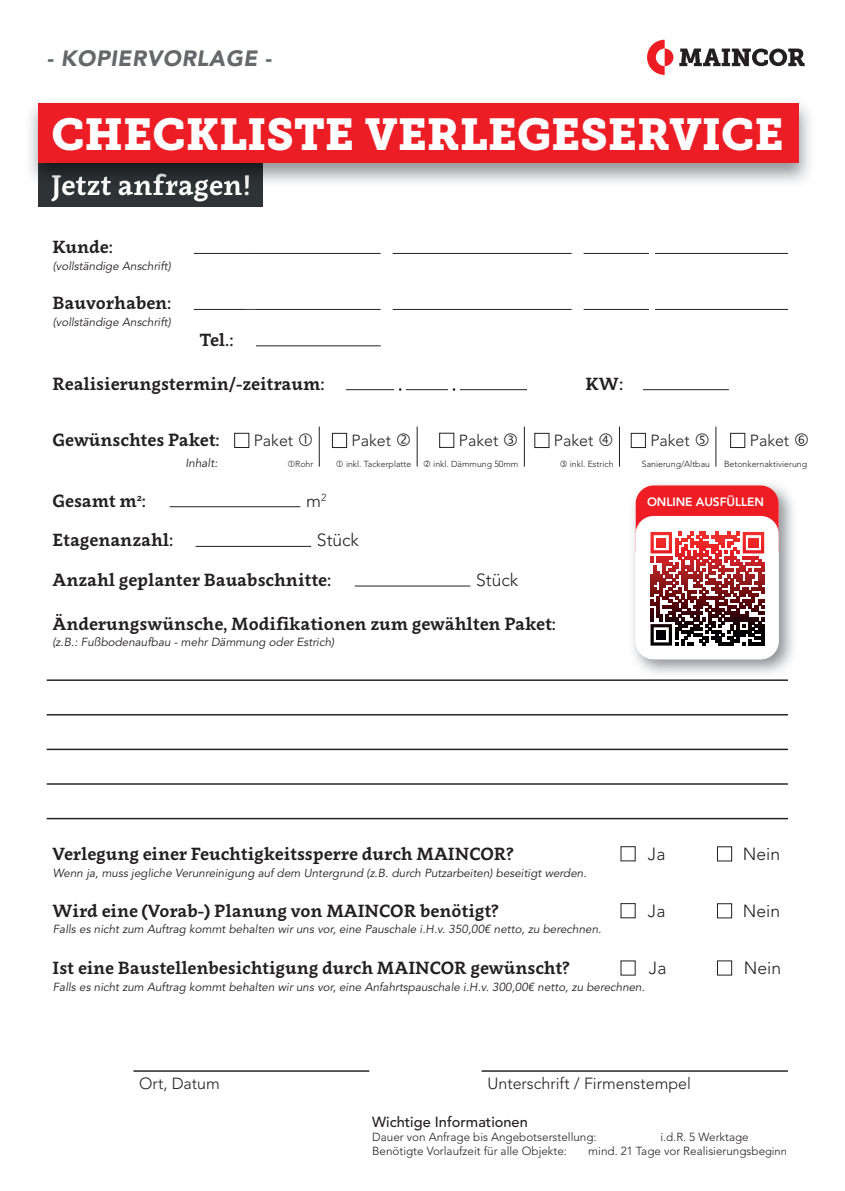
<style>
.page{position:relative;width:845px;height:1191px;background:#fff}
.page>*{position:absolute;margin:0;border:0;box-sizing:border-box;transform-origin:0 0}
.t1{font:44.4px "Museo Slab 900";color:#fff}
.t2{font:700 28px "Clavo";color:#fff}
.t3{font:italic 900 22px "Avenir LT Std";letter-spacing:.025em;color:#64686b}
.t4{font:700 17.4px "Clavo";color:#231f20}
.t5{font:300 17.4px "Avenir LT Std";color:#231f20}
.t6{font:300 16px "Avenir LT Std";color:#231f20}
.t7{font:500 14.6px "Avenir LT Std";color:#231f20}
.t8{font:800 12px "Avenir LT Std";letter-spacing:-.01em;color:#fff}
.t9{font:italic 11.6px "Avenir LT Std";color:#231f20}
.t10{font:300 11.6px "Avenir LT Std";color:#231f20}
.t11{font:300 8.8px "Avenir LT Std";color:#231f20}
.s1{font-size:11px}
</style>
<div class="page">
<hr style="left:0;top:0;width:1px;height:614px;background:#312f30">
<hr style="left:194px;top:253px;width:56px;height:1px;background:#231f20">
<hr style="left:250px;top:253px;width:131px;height:1px;background:#231f20">
<hr style="left:392px;top:253px;width:180px;height:1px;background:#231f20">
<hr style="left:583px;top:253px;width:66px;height:1px;background:#231f20">
<hr style="left:655px;top:253px;width:133px;height:1px;background:#231f20">
<hr style="left:194px;top:309px;width:56px;height:1px;background:#231f20">
<hr style="left:250px;top:309px;width:131px;height:1px;background:#231f20">
<hr style="left:392px;top:309px;width:180px;height:1px;background:#231f20">
<hr style="left:583px;top:309px;width:66px;height:1px;background:#231f20">
<hr style="left:655px;top:309px;width:133px;height:1px;background:#231f20">
<hr style="left:256px;top:345px;width:125px;height:1px;background:#231f20">
<hr style="left:346px;top:389px;width:48px;height:1px;background:#231f20">
<hr style="left:406px;top:389px;width:42px;height:1px;background:#231f20">
<hr style="left:460px;top:389px;width:67px;height:1px;background:#231f20">
<hr style="left:643px;top:389px;width:86px;height:1px;background:#231f20">
<svg style="left:319px;top:426px;width:1px;height:40px"></svg>
<svg style="left:417px;top:426px;width:1px;height:40px"></svg>
<svg style="left:524px;top:426px;width:1px;height:40px"></svg>
<svg style="left:619px;top:426px;width:1px;height:40px"></svg>
<svg style="left:715px;top:426px;width:1px;height:40px"></svg>
<hr style="left:170px;top:506px;width:130px;height:1px;background:#231f20">
<hr style="left:355px;top:585px;width:115px;height:1px;background:#231f20">
<hr style="left:195px;top:546px;width:116px;height:1px;background:#231f20">
<hr style="left:47px;top:679px;width:741px;height:2px;background:#231f20">
<hr style="left:47px;top:714px;width:741px;height:1px;background:#231f20">
<hr style="left:47px;top:748px;width:741px;height:2px;background:#231f20">
<hr style="left:47px;top:783px;width:741px;height:1px;background:#231f20">
<hr style="left:47px;top:818px;width:741px;height:1px;background:#231f20">
<hr style="left:133px;top:1070px;width:236px;height:1px;background:#231f20">
<hr style="left:481px;top:1070px;width:307px;height:1px;background:#231f20">
<div style="left:234px;top:433px;width:15px;height:15px;border:1px solid #231f20"></div>
<div style="left:332px;top:433px;width:15px;height:15px;border:1px solid #231f20"></div>
<div style="left:439px;top:433px;width:15px;height:15px;border:1px solid #231f20"></div>
<div style="left:534px;top:433px;width:15px;height:15px;border:1px solid #231f20"></div>
<div style="left:631px;top:433px;width:15px;height:15px;border:1px solid #231f20"></div>
<div style="left:730px;top:433px;width:15px;height:15px;border:1px solid #231f20"></div>
<div style="left:620px;top:846px;width:15px;height:15px;border:1px solid #231f20"></div>
<div style="left:717px;top:846px;width:15px;height:15px;border:1px solid #231f20"></div>
<div style="left:620px;top:903px;width:15px;height:15px;border:1px solid #231f20"></div>
<div style="left:717px;top:903px;width:15px;height:15px;border:1px solid #231f20"></div>
<div style="left:717px;top:960px;width:15px;height:15px;border:1px solid #231f20"></div>
<svg style="left:647px;top:40px;width:26px;height:35px"></svg>
<svg style="left:679px;top:49px;width:125px;height:17px"></svg>
<div style="left:38px;top:161px;width:225px;height:46px;background:#2e3335"></div>
<img style="left:30px;top:103px;width:780px;height:80px">
<img style="left:38px;top:163px;width:225px;height:25px">
<img style="left:52px;top:174px;width:197px;height:14px">
<div style="left:38px;top:103px;width:760px;height:60px;background:#ec1d25"></div>
<img style="left:633px;top:483px;width:161px;height:191px">
<div style="left:636px;top:485px;width:142px;height:82px;background:#ee1d23;border-radius:18px"></div>
<div style="left:635px;top:516px;width:143px;height:143px;background:#fff;border-radius:18px"></div>
<svg style="left:650px;top:532px;width:114px;height:113px"></svg>
<h3 class="t3" style="left:47px;top:45px;width:226px">- KOPIERVORLAGE -</h3>
<h1 class="t1" style="left:51px;top:109px;width:734px">CHECKLISTE VERLEGESERVICE</h1>
<h2 class="t2" style="left:51px;top:165px;width:202px">Jetzt anfragen!</h2>
<h3 class="t4" style="left:53px;top:235px;width:62px">Kunde:</h3>
<p class="t9" style="left:53px;top:259px;width:119px">(vollständige Anschrift)</p>
<h3 class="t4" style="left:53px;top:291px;width:120px">Bauvorhaben:</h3>
<p class="t9" style="left:53px;top:315px;width:119px">(vollständige Anschrift)</p>
<h3 class="t4" style="left:200px;top:327px;width:35px">Tel.:</h3>
<h3 class="t4" style="left:53px;top:371px;width:274px">Realisierungstermin/-zeitraum:</h3>
<h3 class="t4" style="left:585px;top:371px;width:39px">KW:</h3>
<h3 class="t4" style="left:53px;top:427px;width:169px">Gewünschtes Paket:</h3>
<h3 class="t6" style="left:254px;top:431px;width:41px">Paket</h3>
<h3 class="t6" style="left:352px;top:431px;width:41px">Paket</h3>
<h3 class="t6" style="left:459px;top:431px;width:41px">Paket</h3>
<h3 class="t6" style="left:554px;top:431px;width:41px">Paket</h3>
<h3 class="t6" style="left:650px;top:431px;width:41px">Paket</h3>
<h3 class="t6" style="left:750px;top:431px;width:41px">Paket</h3>
<p class="t9" style="left:185px;top:456px;width:34px">Inhalt:</p>
<p class="t11" style="left:295px;top:458px;width:20px">Rohr</p>
<p class="t11" style="left:346px;top:458px;width:67px">inkl. Tackerplatte</p>
<p class="t11" style="left:433px;top:458px;width:87px">inkl. Dämmung 50mm</p>
<p class="t11" style="left:570px;top:458px;width:45px">inkl. Estrich</p>
<p class="t11" style="left:642px;top:458px;width:70px">Sanierung/Altbau</p>
<p class="t11" style="left:724px;top:458px;width:84px">Betonkernaktivierung</p>
<h3 class="t4" style="left:53px;top:488px;width:95px">Gesamt m<sup>2</sup>:</h3>
<h3 class="t5" style="left:306px;top:490px;width:22px">m<sup>2</sup></h3>
<p class="t8" style="left:647px;top:494px;width:118px">ONLINE AUSFÜLLEN</p>
<h3 class="t4" style="left:53px;top:528px;width:122px">Etagenanzahl:</h3>
<h3 class="t5" style="left:317px;top:530px;width:44px">Stück</h3>
<h3 class="t4" style="left:53px;top:567px;width:280px">Anzahl geplanter Bauabschnitte:</h3>
<h3 class="t5" style="left:476px;top:570px;width:44px">Stück</h3>
<h3 class="t4" style="left:53px;top:611px;width:505px">Änderungswünsche, Modifikationen zum gewählten Paket:</h3>
<p class="t9" style="left:53px;top:635px;width:283px">(z.B.: Fußbodenaufbau - mehr Dämmung oder Estrich)</p>
<h3 class="t4" style="left:53px;top:841px;width:463px">Verlegung einer Feuchtigkeitssperre durch MAINCOR?</h3>
<h3 class="t5" style="left:648px;top:843px;width:19px">Ja</h3>
<h3 class="t5" style="left:743px;top:843px;width:39px">Nein</h3>
<h3 class="t4" style="left:53px;top:898px;width:448px">Wird eine (Vorab-) Planung von MAINCOR benötigt?</h3>
<h3 class="t5" style="left:648px;top:900px;width:19px">Ja</h3>
<h3 class="t5" style="left:743px;top:900px;width:39px">Nein</h3>
<p class="t9" style="left:53px;top:866px;width:535px">Wenn ja, muss jegliche Verunreinigung auf dem Untergrund (z.B. durch Putzarbeiten) beseitigt werden.</p>
<p class="t9" style="left:53px;top:922px;width:550px">Falls es nicht zum Auftrag kommt behalten wir uns vor, eine Pauschale i.H.v. 350,00€ netto, zu berechnen.</p>
<h3 class="t4" style="left:53px;top:955px;width:519px">Ist eine Baustellenbesichtigung durch MAINCOR gewünscht?</h3>
<h3 class="t5" style="left:649px;top:958px;width:19px">Ja</h3>
<h3 class="t5" style="left:744px;top:958px;width:39px">Nein</h3>
<p class="t9" style="left:53px;top:980px;width:594px">Falls es nicht zum Auftrag kommt behalten wir uns vor, eine Anfahrtspauschale i.H.v. 300,00€ netto, zu berechnen.</p>
<h3 class="t6" style="left:139px;top:1074px;width:82px">Ort, Datum</h3>
<h3 class="t6" style="left:487px;top:1074px;width:205px">Unterschrift / Firmenstempel</h3>
<p class="t7" style="left:372px;top:1113px;width:157px">Wichtige Informationen</p>
<p class="t10" style="left:372px;top:1130px;width:226px">Dauer von Anfrage bis Angebotserstellung:</p>
<p class="t10" style="left:660px;top:1130px;width:90px">i.d.R. 5 Werktage</p>
<p class="t10" style="left:372px;top:1144px;width:196px">Benötigte Vorlaufzeit für alle Objekte:</p>
<p class="t10" style="left:588px;top:1144px;width:200px">mind. 21 Tage vor Realisierungsbe<span class="s1">ginn</span></p>
</div>
